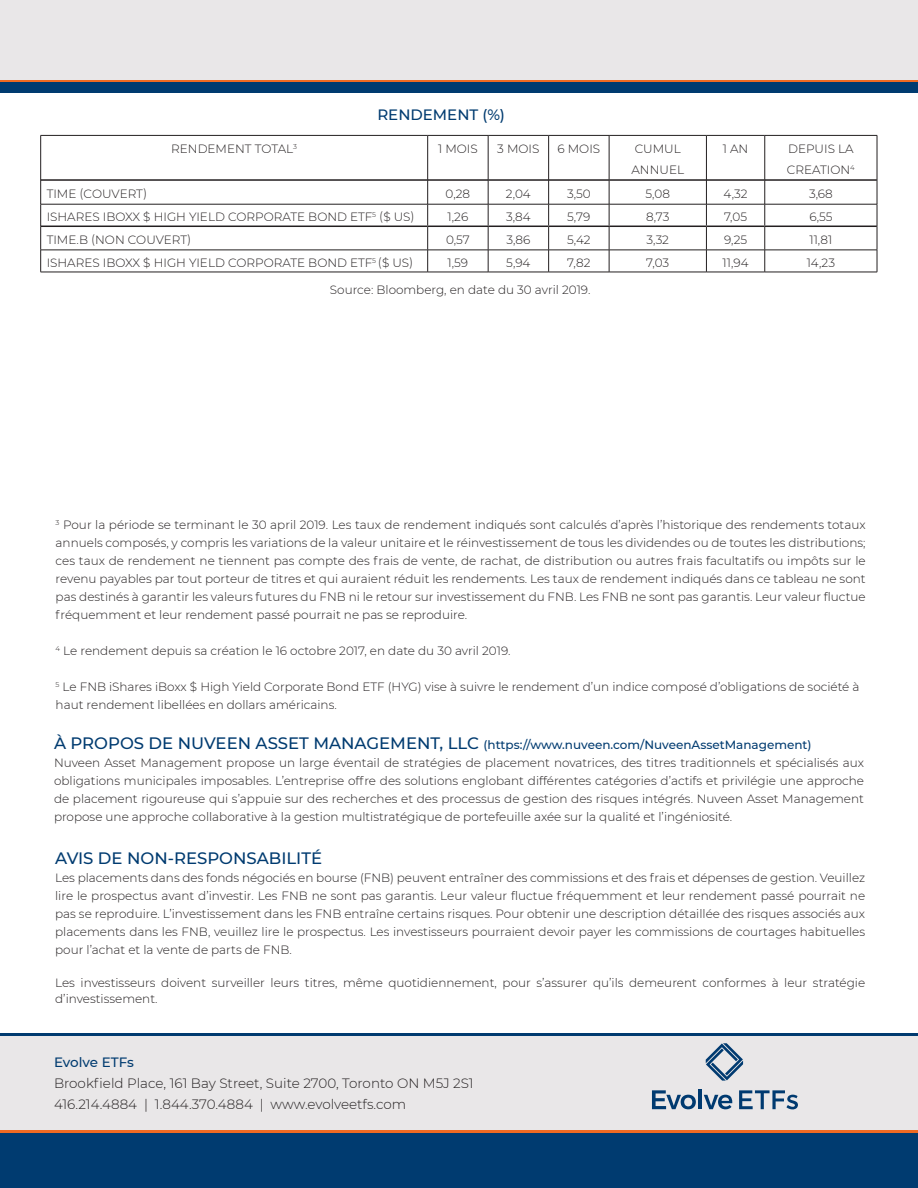
<style>
.page{position:relative;width:918px;height:1188px;background:#fff}
.page>*{position:absolute;margin:0;border:0;box-sizing:border-box;transform-origin:0 0}
.t1{font:500 16.5px "Montserrat";color:#003b70}
.t2{font:500 15px "Montserrat";color:#003b70}
.t3{font:300 13.5px "Montserrat";color:#231f20}
.t4{font:500 13.5px "Montserrat";letter-spacing:-.005em;color:#003b70}
.t5{font:300 12px/18px "Montserrat";color:#231f20;text-align:justify}
.t6{font:500 12px "Montserrat";color:#003b70}
.s1{font-size:16.5px}
</style>
<div class="page">
<hr style="left:41px;top:179px;width:386px;height:2px;background:#231f20">
<hr style="left:428px;top:179px;width:60px;height:2px;background:#231f20">
<hr style="left:488px;top:179px;width:60px;height:2px;background:#231f20">
<hr style="left:549px;top:179px;width:60px;height:2px;background:#231f20">
<hr style="left:609px;top:179px;width:97px;height:2px;background:#231f20">
<hr style="left:707px;top:179px;width:58px;height:2px;background:#231f20">
<hr style="left:765px;top:179px;width:112px;height:2px;background:#231f20">
<hr style="left:40px;top:135px;width:388px;height:1px;background:#231f20">
<hr style="left:40px;top:136px;width:1px;height:44px;background:#231f20">
<hr style="left:428px;top:135px;width:60px;height:1px;background:#231f20">
<hr style="left:427px;top:136px;width:1px;height:44px;background:#231f20">
<hr style="left:488px;top:135px;width:61px;height:1px;background:#231f20">
<hr style="left:488px;top:136px;width:1px;height:44px;background:#231f20">
<hr style="left:549px;top:135px;width:60px;height:1px;background:#231f20">
<hr style="left:548px;top:136px;width:1px;height:44px;background:#231f20">
<hr style="left:609px;top:135px;width:97px;height:1px;background:#231f20">
<hr style="left:609px;top:136px;width:1px;height:44px;background:#231f20">
<svg style="left:427px;top:180px;width:1px;height:92px"></svg>
<svg style="left:488px;top:180px;width:1px;height:92px"></svg>
<svg style="left:548px;top:180px;width:1px;height:92px"></svg>
<svg style="left:609px;top:180px;width:1px;height:92px"></svg>
<hr style="left:706px;top:135px;width:59px;height:1px;background:#231f20">
<hr style="left:706px;top:136px;width:1px;height:44px;background:#231f20">
<hr style="left:765px;top:135px;width:112px;height:1px;background:#231f20">
<svg style="left:706px;top:180px;width:1px;height:92px"></svg>
<hr style="left:765px;top:136px;width:1px;height:44px;background:#231f20">
<hr style="left:877px;top:136px;width:1px;height:44px;background:#231f20">
<svg style="left:765px;top:180px;width:1px;height:92px"></svg>
<svg style="left:877px;top:180px;width:1px;height:92px"></svg>
<hr style="left:40px;top:204px;width:388px;height:1px;background:#231f20">
<hr style="left:428px;top:204px;width:60px;height:1px;background:#231f20">
<hr style="left:488px;top:204px;width:61px;height:1px;background:#231f20">
<hr style="left:549px;top:204px;width:60px;height:1px;background:#231f20">
<hr style="left:609px;top:204px;width:97px;height:1px;background:#231f20">
<hr style="left:706px;top:204px;width:59px;height:1px;background:#231f20">
<hr style="left:765px;top:204px;width:112px;height:1px;background:#231f20">
<hr style="left:40px;top:250px;width:388px;height:1px;background:#231f20">
<svg style="left:40px;top:180px;width:1px;height:92px"></svg>
<hr style="left:428px;top:250px;width:60px;height:1px;background:#231f20">
<hr style="left:488px;top:250px;width:61px;height:1px;background:#231f20">
<hr style="left:549px;top:250px;width:60px;height:1px;background:#231f20">
<hr style="left:609px;top:250px;width:97px;height:1px;background:#231f20">
<hr style="left:706px;top:250px;width:59px;height:1px;background:#231f20">
<hr style="left:765px;top:250px;width:112px;height:1px;background:#231f20">
<hr style="left:40px;top:272px;width:388px;height:1px;background:#231f20">
<hr style="left:428px;top:272px;width:60px;height:1px;background:#231f20">
<hr style="left:488px;top:272px;width:61px;height:1px;background:#231f20">
<hr style="left:549px;top:272px;width:60px;height:1px;background:#231f20">
<hr style="left:609px;top:272px;width:97px;height:1px;background:#231f20">
<hr style="left:706px;top:272px;width:59px;height:1px;background:#231f20">
<hr style="left:765px;top:272px;width:112px;height:1px;background:#231f20">
<hr style="left:41px;top:226px;width:387px;height:1px;background:#231f20">
<hr style="left:428px;top:226px;width:60px;height:1px;background:#231f20">
<hr style="left:488px;top:226px;width:61px;height:1px;background:#231f20">
<hr style="left:549px;top:226px;width:60px;height:1px;background:#231f20">
<hr style="left:609px;top:226px;width:97px;height:1px;background:#231f20">
<hr style="left:706px;top:226px;width:59px;height:1px;background:#231f20">
<hr style="left:765px;top:226px;width:112px;height:1px;background:#231f20">
<div style="left:0;top:0;width:918px;height:80px;background:#e9e7e8"></div>
<hr style="left:0;top:80px;width:918px;height:3px;background:#ef6a22">
<div style="left:0;top:83px;width:918px;height:10px;background:#003b70"></div>
<div style="left:0;top:1036px;width:918px;height:94px;background:#e9e7e8"></div>
<hr style="left:0;top:1033px;width:918px;height:3px;background:#003b70">
<svg style="left:706px;top:1043px;width:37px;height:38px"></svg>
<svg style="left:652px;top:1090px;width:44px;height:19px"></svg>
<hr style="left:698px;top:1089px;width:4px;height:20px;background:#003a70">
<svg style="left:704px;top:1095px;width:28px;height:14px"></svg>
<svg style="left:739px;top:1090px;width:59px;height:19px"></svg>
<div style="left:0;top:1132px;width:918px;height:56px;background:#003b70"></div>
<hr style="left:0;top:1130px;width:918px;height:3px;background:#ef6a22">
<p class="t2" style="left:377px;top:104px;width:129px">RENDEMENT (%)</p>
<p class="t5" style="left:171px;top:139px;width:127px">RENDEMENT TOTAL<sup>3</sup></p>
<p class="t5" style="left:438px;top:139px;width:41px">1 MOIS</p>
<p class="t5" style="left:497px;top:139px;width:44px">3 MOIS</p>
<p class="t5" style="left:558px;top:139px;width:44px">6 MOIS</p>
<p class="t5" style="left:635px;top:139px;width:48px">CUMUL</p>
<p class="t5" style="left:632px;top:160px;width:54px">ANNUEL</p>
<p class="t5" style="left:723px;top:139px;width:27px">1 AN</p>
<p class="t5" style="left:788px;top:139px;width:67px">DEPUIS LA</p>
<p class="t5" style="left:787px;top:160px;width:69px">CREATION<sup>4</sup></p>
<p class="t5" style="left:47px;top:185px;width:102px">TIME (COUVERT)</p>
<p class="t5" style="left:446px;top:185px;width:26px">0,28</p>
<p class="t5" style="left:506px;top:185px;width:26px">2,04</p>
<p class="t5" style="left:567px;top:185px;width:25px">3,50</p>
<p class="t5" style="left:646px;top:185px;width:26px">5,08</p>
<p class="t5" style="left:724px;top:185px;width:25px">4,32</p>
<p class="t5" style="left:809px;top:185px;width:25px">3,68</p>
<p class="t5" style="left:47px;top:207px;width:370px">ISHARES IBOXX $ HIGH YIELD CORPORATE BOND ETF<sup>5</sup> ($ US)</p>
<p class="t5" style="left:448px;top:207px;width:22px">1,26</p>
<p class="t5" style="left:506px;top:207px;width:26px">3,84</p>
<p class="t5" style="left:567px;top:207px;width:25px">5,79</p>
<p class="t5" style="left:646px;top:207px;width:25px">8,73</p>
<p class="t5" style="left:724px;top:207px;width:25px">7,05</p>
<p class="t5" style="left:809px;top:207px;width:25px">6,55</p>
<p class="t5" style="left:47px;top:230px;width:146px">TIME.B (NON COUVERT)</p>
<p class="t5" style="left:446px;top:230px;width:25px">0,57</p>
<p class="t5" style="left:506px;top:230px;width:26px">3,86</p>
<p class="t5" style="left:567px;top:230px;width:25px">5,42</p>
<p class="t5" style="left:646px;top:230px;width:24px">3,32</p>
<p class="t5" style="left:724px;top:230px;width:25px">9,25</p>
<p class="t5" style="left:809px;top:230px;width:24px">11,81</p>
<p class="t5" style="left:47px;top:253px;width:368px">ISHARES IBOXX $ HIGH YIELD CORPORATE BOND ETF<sup>5</sup> ($ US)</p>
<p class="t5" style="left:448px;top:253px;width:22px">1,59</p>
<p class="t5" style="left:506px;top:253px;width:26px">5,94</p>
<p class="t5" style="left:567px;top:253px;width:25px">7,82</p>
<p class="t5" style="left:646px;top:253px;width:25px">7,03</p>
<p class="t5" style="left:723px;top:253px;width:27px">11,94</p>
<p class="t5" style="left:807px;top:253px;width:30px">14,23</p>
<p class="t5" style="left:330px;top:281px;width:262px">Source: Bloomberg, en date du 30 avril 2019.</p>
<p class="t5" style="left:56px;top:516px;width:812px"><sup>3</sup> Pour la période se terminant le 30 april 2019. Les taux de rendement indiqués sont calculés d’après l’historique des rendements totaux annuels composés, y compris les variations de la valeur unitaire et le réinvestissement de tous les dividendes ou de toutes les distributions; ces taux de rendement ne tiennent pas compte des frais de vente, de rachat, de distribution ou autres frais facultatifs ou impôts sur le revenu payables par tout porteur de titres et qui auraient réduit les rendements. Les taux de rendement indiqués dans ce tableau ne sont pas destinés à garantir les valeurs futures du FNB ni le retour sur investissement du FNB. Les FNB ne sont pas garantis. Leur valeur fluctue fréquemment et leur rendement passé pourrait ne pas se reproduire.</p>
<p class="t5" style="left:56px;top:642px;width:456px"><sup>4</sup> Le rendement depuis sa création le 16 octobre 2017, en date du 30 avril 2019.</p>
<p class="t5" style="left:56px;top:678px;width:805px"><sup>5</sup> Le FNB iShares iBoxx $ High Yield Corporate Bond ETF (HYG) vise à suivre le rendement d’un indice composé d’obligations de société à haut rendement libellées en dollars américains.</p>
<p class="t6" style="left:54px;top:737px;width:759px"><span class="s1">À PROPOS DE NUVEEN ASSET MANAGEMENT, LLC</span> (https://www.nuveen.com/NuveenAssetManagement)</p>
<p class="t5" style="left:54px;top:754px;width:812px">Nuveen Asset Management propose un large éventail de stratégies de placement novatrices, des titres traditionnels et spécialisés aux obligations municipales imposables. L’entreprise offre des solutions englobant différentes catégories d’actifs et privilégie une approche de placement rigoureuse qui s’appuie sur des recherches et des processus de gestion des risques intégrés. Nuveen Asset Management propose une approche collaborative à la gestion multistratégique de portefeuille axée sur la qualité et l’ingéniosité.</p>
<p class="t1" style="left:55px;top:846px;width:268px">AVIS DE NON-RESPONSABILITÉ</p>
<p class="t5" style="left:55px;top:868px;width:812px">Les placements dans des fonds négociés en bourse (FNB) peuvent entraîner des commissions et des frais et dépenses de gestion. Veuillez lire le prospectus avant d’investir. Les FNB ne sont pas garantis. Leur valeur fluctue fréquemment et leur rendement passé pourrait ne pas se reproduire. L’investissement dans les FNB entraîne certains risques. Pour obtenir une description détaillée des risques associés aux placements dans les FNB, veuillez lire le prospectus. Les investisseurs pourraient devoir payer les commissions de courtages habituelles pour l’achat et la vente de parts de FNB.</p>
<p class="t5" style="left:55px;top:974px;width:812px;line-height:16.5px">Les investisseurs doivent surveiller leurs titres, même quotidiennement, pour s’assurer qu’ils demeurent conformes à leur stratégie d’investissement.</p>
<p class="t4" style="left:54px;top:1053px;width:82px">Evolve ETFs</p>
<p class="t3" style="left:54px;top:1074px;width:421px">Brookfield Place, 161 Bay Street, Suite 2700, Toronto ON M5J 2S1</p>
<p class="t3" style="left:54px;top:1095px;width:354px">416.214.4884 | 1.844.370.4884 | www.evolveetfs.com</p>
</div>
